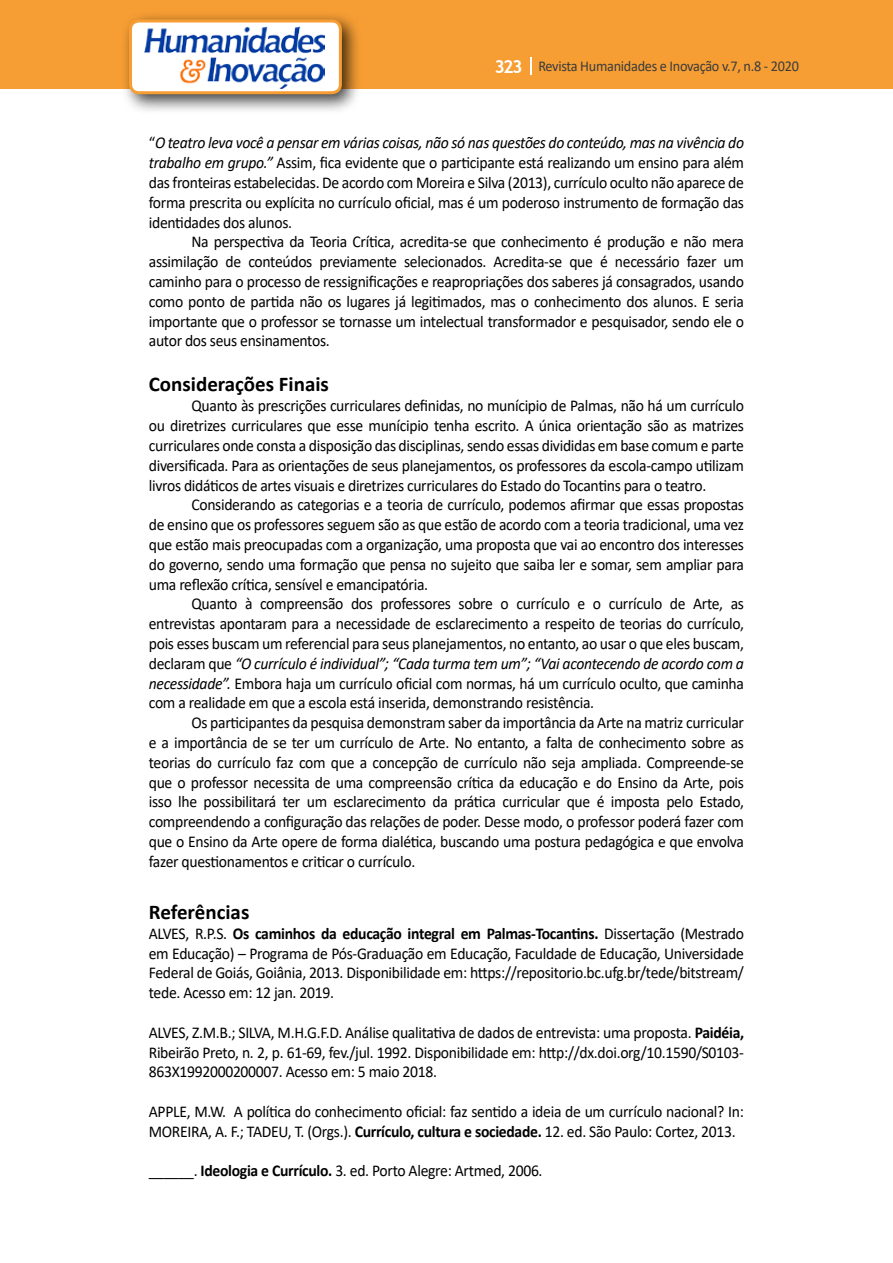
<style>
.page{position:relative;width:893px;height:1263px;background:#fff}
.page>*{position:absolute;margin:0;border:0;box-sizing:border-box;transform-origin:0 0}
.t1{font:700 21px "Calibri";color:#000}
.t2{font:16.5px/19.8px "Calibri";letter-spacing:-.02em;color:#000;text-align:justify;scale:.95 1}
.t3{font:15px "Calibri";letter-spacing:-.02em;color:#3c3c3b;scale:.95 1}
.s1{font-family:"Trebuchet MS";font-weight:700;font-size:18px;color:#fff}
.s2{font-style:italic}
.s3{font-weight:700}
</style>
<div class="page">
<div style="left:0;top:0;width:893px;height:88px;background:#f69e34"></div>
<svg style="left:530px;top:57px;width:2px;height:18px"></svg>
<div style="left:121px;top:11px;width:241px;height:103px;background:#000;opacity:.75"></div>
<div style="left:130px;top:21px;width:210px;height:72px;background:#fff;border-radius:9px"></div>
<img style="left:144px;top:27px;width:181px;height:62px">
<div style="left:129px;top:19px;width:213px;height:75px;border:3px solid #f69e34;border-radius:9px"></div>
<p class="t3" style="left:495px;top:56px;width:322px"><span class="s1">323</span> Revista Humanidades e Inovação v.7, n.8 - 2020</p>
<p class="t2" style="left:149px;top:133px;width:628px">“<span class="s2">O teatro leva você a pensar em várias coisas, não só nas questões do conteúdo, mas na vivência do trabalho em grupo.”</span> Assim, fica evidente que o participante está realizando um ensino para além das fronteiras estabelecidas. De acordo com Moreira e Silva (2013), currículo oculto não aparece de forma prescrita ou explícita no currículo oficial, mas é um poderoso instrumento de formação das identidades dos alunos.</p>
<p class="t2" style="left:149px;top:232px;width:628px;text-indent:43px">Na perspectiva da Teoria Crítica, acredita-se que conhecimento é produção e não mera assimilação de conteúdos previamente selecionados. Acredita-se que é necessário fazer um caminho para o processo de ressignificações e reapropriações dos saberes já consagrados, usando como ponto de partida não os lugares já legitimados, mas o conhecimento dos alunos. E seria importante que o professor se tornasse um intelectual transformador e pesquisador, sendo ele o autor dos seus ensinamentos.</p>
<p class="t1" style="left:149px;top:370px;width:182px">Considerações Finais</p>
<p class="t2" style="left:149px;top:395px;width:628px;text-indent:43px">Quanto às prescrições curriculares definidas, no munícipio de Palmas, não há um currículo ou diretrizes curriculares que esse munícipio tenha escrito. A única orientação são as matrizes curriculares onde consta a disposição das disciplinas, sendo essas divididas em base comum e parte diversificada. Para as orientações de seus planejamentos, os professores da escola-campo utilizam livros didáticos de artes visuais e diretrizes curriculares do Estado do Tocantins para o teatro.</p>
<p class="t2" style="left:149px;top:494px;width:628px;text-indent:43px">Considerando as categorias e a teoria de currículo, podemos afirmar que essas propostas de ensino que os professores seguem são as que estão de acordo com a teoria tradicional, uma vez que estão mais preocupadas com a organização, uma proposta que vai ao encontro dos interesses do governo, sendo uma formação que pensa no sujeito que saiba ler e somar, sem ampliar para uma reflexão crítica, sensível e emancipatória.</p>
<p class="t2" style="left:149px;top:593px;width:628px;text-indent:43px">Quanto à compreensão dos professores sobre o currículo e o currículo de Arte, as entrevistas apontaram para a necessidade de esclarecimento a respeito de teorias do currículo, pois esses buscam um referencial para seus planejamentos, no entanto, ao usar o que eles buscam, declaram que <span class="s2">“O currículo é individual”; “Cada turma tem um”; “Vai acontecendo de acordo com a necessidade”.</span> Embora haja um currículo oficial com normas, há um currículo oculto, que caminha com a realidade em que a escola está inserida, demonstrando resistência.</p>
<p class="t2" style="left:149px;top:712px;width:628px;text-indent:43px">Os participantes da pesquisa demonstram saber da importância da Arte na matriz curricular e a importância de se ter um currículo de Arte. No entanto, a falta de conhecimento sobre as teorias do currículo faz com que a concepção de currículo não seja ampliada. Compreende-se que o professor necessita de uma compreensão crítica da educação e do Ensino da Arte, pois isso lhe possibilitará ter um esclarecimento da prática curricular que é imposta pelo Estado, compreendendo a configuração das relações de poder. Desse modo, o professor poderá fazer com que o Ensino da Arte opere de forma dialética, buscando uma postura pedagógica e que envolva fazer questionamentos e criticar o currículo.</p>
<p class="t1" style="left:149px;top:897px;width:102px">Referências</p>
<p class="t2" style="left:149px;top:923px;width:628px">ALVES, R.P.S. <span class="s3">Os caminhos da educação integral em Palmas-Tocantins.</span> Dissertação (Mestrado em Educação) – Programa de Pós-Graduação em Educação, Faculdade de Educação, Universidade Federal de Goiás, Goiânia, 2013. Disponibilidade em: https://repositorio.bc.ufg.br/tede/bitstream/ tede. Acesso em: 12 jan. 2019.</p>
<p class="t2" style="left:149px;top:1022px;width:628px">ALVES, Z.M.B.; SILVA, M.H.G.F.D. Análise qualitativa de dados de entrevista: uma proposta. <span class="s3">Paidéia, </span>Ribeirão Preto, n. 2, p. 61-69, fev./jul. 1992. Disponibilidade em: http://dx.doi.org/10.1590/S0103- 863X1992000200007. Acesso em: 5 maio 2018.</p>
<p class="t2" style="left:149px;top:1101px;width:628px">APPLE, M.W. A política do conhecimento oficial: faz sentido a ideia de um currículo nacional? In:<br>MOREIRA, A. F.; TADEU, T. (Orgs.). <span class="s3">Currículo, cultura e sociedade.</span> 12. ed. São Paulo: Cortez, 2013.</p>
<p class="t2" style="left:149px;top:1160px;width:416px">______. <span class="s3">Ideologia e Currículo.</span> 3. ed. Porto Alegre: Artmed, 2006.</p>
</div>
